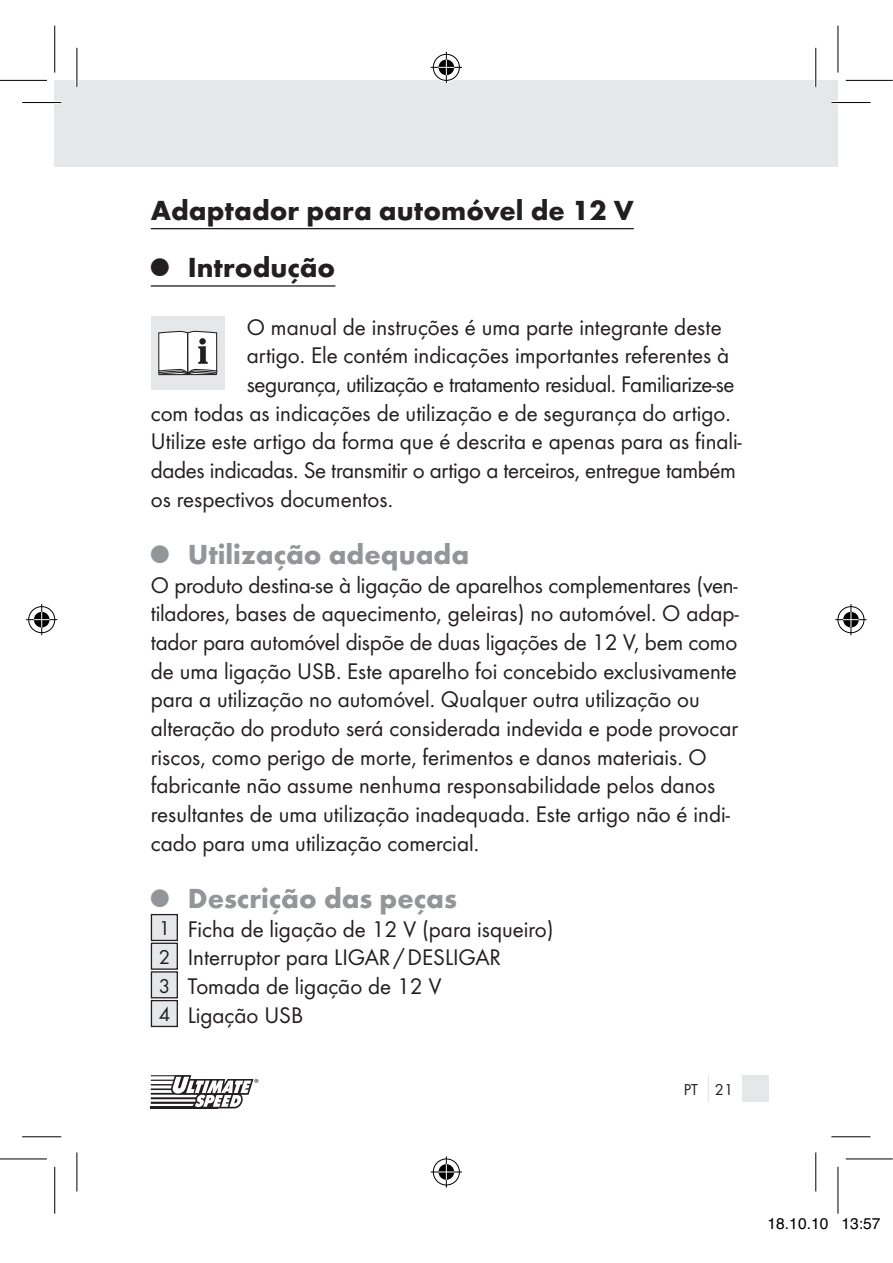
<style>
.page{position:relative;width:893px;height:1263px;background:#fff}
.page>*{position:absolute;margin:0;border:0;box-sizing:border-box;transform-origin:0 0}
.t1{font:700 28.65px "Futura";color:#231f20}
.t2{font:700 28.65px "Futura";color:#939598}
.t3{font:23.4px/28.7px "Futura Boo";color:#231f20}
.t4{font:23.4px "Futura Boo";letter-spacing:-.02em;color:#231f20}
.t5{font:16.35px "Futura Boo";color:#231f20}
.t6{font:15.6px "Helvetica";color:#000}
.s1{font-size:20.85px}
</style>
<div class="page">
<div style="left:55px;top:80px;width:783px;height:87px;background:#e6e7e8"></div>
<div style="left:742px;top:1075px;width:27px;height:27px;background:#e6e7e8"></div>
<svg style="left:708px;top:1075px;width:1px;height:27px"></svg>
<hr style="left:151px;top:1075px;width:39px;height:1px;background:#231f20">
<hr style="left:151px;top:1080px;width:43px;height:1px;background:#231f20">
<hr style="left:151px;top:1084px;width:47px;height:1px;background:#231f20">
<hr style="left:151px;top:1088px;width:51px;height:2px;background:#231f20">
<hr style="left:151px;top:1093px;width:55px;height:2px;background:#231f20">
<hr style="left:151px;top:1097px;width:59px;height:2px;background:#231f20">
<hr style="left:151px;top:1102px;width:63px;height:2px;background:#231f20">
<hr style="left:151px;top:1106px;width:67px;height:2px;background:#231f20">
<svg style="left:171px;top:1075px;width:87px;height:33px"></svg>
<hr style="left:151px;top:228px;width:483px;height:1px;background:#231f20">
<hr style="left:151px;top:285px;width:184px;height:2px;background:#231f20">
<div style="left:151px;top:316px;width:74px;height:74px;background:#e6e7e8"></div>
<svg style="left:158px;top:331px;width:60px;height:45px;background:#cecdce"></svg>
<div style="left:151px;top:915px;width:26px;height:25px;background:#e6e7e8"></div>
<div style="left:151px;top:914px;width:27px;height:27px;border:1px solid #231f20"></div>
<div style="left:151px;top:943px;width:26px;height:26px;background:#e6e7e8"></div>
<div style="left:151px;top:943px;width:27px;height:27px;border:1px solid #231f20"></div>
<div style="left:151px;top:972px;width:26px;height:26px;background:#e6e7e8"></div>
<div style="left:151px;top:971px;width:27px;height:27px;border:1px solid #231f20"></div>
<div style="left:151px;top:1001px;width:26px;height:25px;background:#e6e7e8"></div>
<div style="left:151px;top:1000px;width:27px;height:27px;border:1px solid #231f20"></div>
<hr style="left:22px;top:101px;width:39px;height:3px;background:#fff">
<hr style="left:831px;top:101px;width:39px;height:3px;background:#fff">
<svg style="left:75px;top:48px;width:4px;height:39px"></svg>
<svg style="left:76px;top:1152px;width:1px;height:40px"></svg>
<hr style="left:814px;top:48px;width:3px;height:39px;background:#fff">
<hr style="left:22px;top:102px;width:39px;height:1px;background:#000">
<hr style="left:831px;top:102px;width:39px;height:1px;background:#000">
<hr style="left:22px;top:1136px;width:39px;height:1px;background:#000">
<hr style="left:831px;top:1136px;width:39px;height:1px;background:#000">
<hr style="left:77px;top:48px;width:1px;height:39px;background:#000">
<hr style="left:77px;top:1152px;width:1px;height:40px;background:#000">
<hr style="left:815px;top:48px;width:1px;height:39px;background:#000">
<hr style="left:815px;top:1152px;width:1px;height:40px;background:#000">
<svg style="left:0;top:1158px;width:47px;height:1px"></svg>
<svg style="left:846px;top:1158px;width:47px;height:1px"></svg>
<hr style="left:0;top:80px;width:47px;height:1px;background:#000">
<hr style="left:846px;top:80px;width:47px;height:1px;background:#000">
<hr style="left:0;top:1159px;width:47px;height:1px;background:#000">
<hr style="left:846px;top:1159px;width:47px;height:1px;background:#000">
<hr style="left:54px;top:26px;width:1px;height:47px;background:#000">
<hr style="left:54px;top:1167px;width:1px;height:47px;background:#000">
<hr style="left:837px;top:26px;width:1px;height:47px;background:#000">
<hr style="left:837px;top:1167px;width:1px;height:47px;background:#000">
<div style="left:432px;top:53px;width:29px;height:29px;border:3px solid #fff;border-radius:50%"></div>
<hr style="left:431px;top:66px;width:31px;height:3px;background:#fff">
<hr style="left:445px;top:52px;width:3px;height:31px;background:#fff">
<div style="left:437px;top:58px;width:19px;height:19px;border:3px solid #fff;border-radius:50%"></div>
<div style="left:433px;top:54px;width:27px;height:27px;border:1px solid #000;border-radius:50%"></div>
<hr style="left:431px;top:67px;width:31px;height:1px;background:#000">
<hr style="left:446px;top:52px;width:1px;height:31px;background:#000">
<svg style="left:438px;top:60px;width:16px;height:15px"></svg>
<div style="left:432px;top:1157px;width:29px;height:30px;border:3px solid #fff;border-radius:50%"></div>
<svg style="left:431px;top:1170px;width:31px;height:4px"></svg>
<hr style="left:445px;top:1156px;width:3px;height:32px;background:#fff">
<div style="left:437px;top:1163px;width:19px;height:18px;border:3px solid #fff;border-radius:50%"></div>
<div style="left:433px;top:1159px;width:27px;height:26px;border:1px solid #000;border-radius:50%"></div>
<hr style="left:431px;top:1172px;width:31px;height:1px;background:#000">
<hr style="left:446px;top:1156px;width:1px;height:32px;background:#000">
<svg style="left:438px;top:1164px;width:16px;height:16px"></svg>
<div style="left:27px;top:605px;width:29px;height:29px;border:3px solid #fff;border-radius:50%"></div>
<hr style="left:26px;top:618px;width:31px;height:3px;background:#fff">
<hr style="left:40px;top:604px;width:3px;height:31px;background:#fff">
<div style="left:32px;top:610px;width:19px;height:19px;border:3px solid #fff;border-radius:50%"></div>
<div style="left:28px;top:606px;width:27px;height:27px;border:1px solid #000;border-radius:50%"></div>
<hr style="left:26px;top:619px;width:31px;height:1px;background:#000">
<hr style="left:41px;top:604px;width:1px;height:31px;background:#000">
<svg style="left:34px;top:612px;width:16px;height:15px"></svg>
<div style="left:836px;top:605px;width:29px;height:29px;border:3px solid #fff;border-radius:50%"></div>
<hr style="left:835px;top:618px;width:31px;height:3px;background:#fff">
<hr style="left:849px;top:604px;width:3px;height:31px;background:#fff">
<div style="left:841px;top:610px;width:19px;height:19px;border:3px solid #fff;border-radius:50%"></div>
<div style="left:837px;top:606px;width:27px;height:27px;border:1px solid #000;border-radius:50%"></div>
<hr style="left:835px;top:619px;width:31px;height:1px;background:#000">
<hr style="left:851px;top:604px;width:1px;height:31px;background:#000">
<svg style="left:843px;top:612px;width:16px;height:15px"></svg>
<p class="t1" style="left:151px;top:199px;width:484px">Adaptador para automóvel de 12 V</p>
<p class="t1" style="left:151px;top:256px;width:186px"><sup>-</sup> Introdução</p>
<p class="t3" style="left:247px;top:314px;width:476px">O manual de instruções é uma parte integrante deste</p>
<p class="t3" style="left:247px;top:343px;width:484px">artigo. Ele contém indicações importantes referentes à</p>
<p class="t4" style="left:247px;top:374px;width:489px">segurança, utilização e tratamento residual. Familiarize-se</p>
<p class="t3" style="left:151px;top:400px;width:581px">com todas as indicações de utilização e de segurança do artigo.</p>
<p class="t3" style="left:151px;top:429px;width:592px">Utilize este artigo da forma que é descrita e apenas para as finali-</p>
<p class="t3" style="left:151px;top:458px;width:587px">dades indicadas. Se transmitir o artigo a terceiros, entregue também</p>
<p class="t3" style="left:151px;top:486px;width:244px">os respectivos documentos.</p>
<p class="t2" style="left:151px;top:543px;width:320px"><sup>-</sup> Utilização adequada</p>
<p class="t3" style="left:151px;top:572px;width:589px">O produto destina-se à ligação de aparelhos complementares (ven&shy;tiladores, bases de aquecimento, geleiras) no automóvel. O adap&shy;tador para automóvel dispõe de duas ligações de 12 V, bem como de uma ligação USB. Este aparelho foi concebido exclusivamente para a utilização no automóvel. Qualquer outra utilização ou alteração do produto será considerada indevida e pode provocar riscos, como perigo de morte, ferimentos e danos materiais. O fabricante não assume nenhuma responsabilidade pelos danos resultantes de uma utilização inadequada. Este artigo não é indi&shy;cado para uma utilização comercial.</p>
<p class="t2" style="left:151px;top:887px;width:308px"><sup>-</sup> Descrição das peças</p>
<p class="t3" style="left:159px;top:916px;width:396px"><span class="s1">1</span> Ficha de ligação de 12 V (para isqueiro)<br><span class="s1">2</span> Interruptor para LIGAR / DESLIGAR<br><span class="s1">3</span> Tomada de ligação de 12 V<br><span class="s1">4</span> Ligação USB</p>
<p class="t5" style="left:684px;top:1082px;width:51px">PT 21</p>
<p class="t6" style="left:767px;top:1218px;width:115px">18.10.10 13:57</p>
</div>
